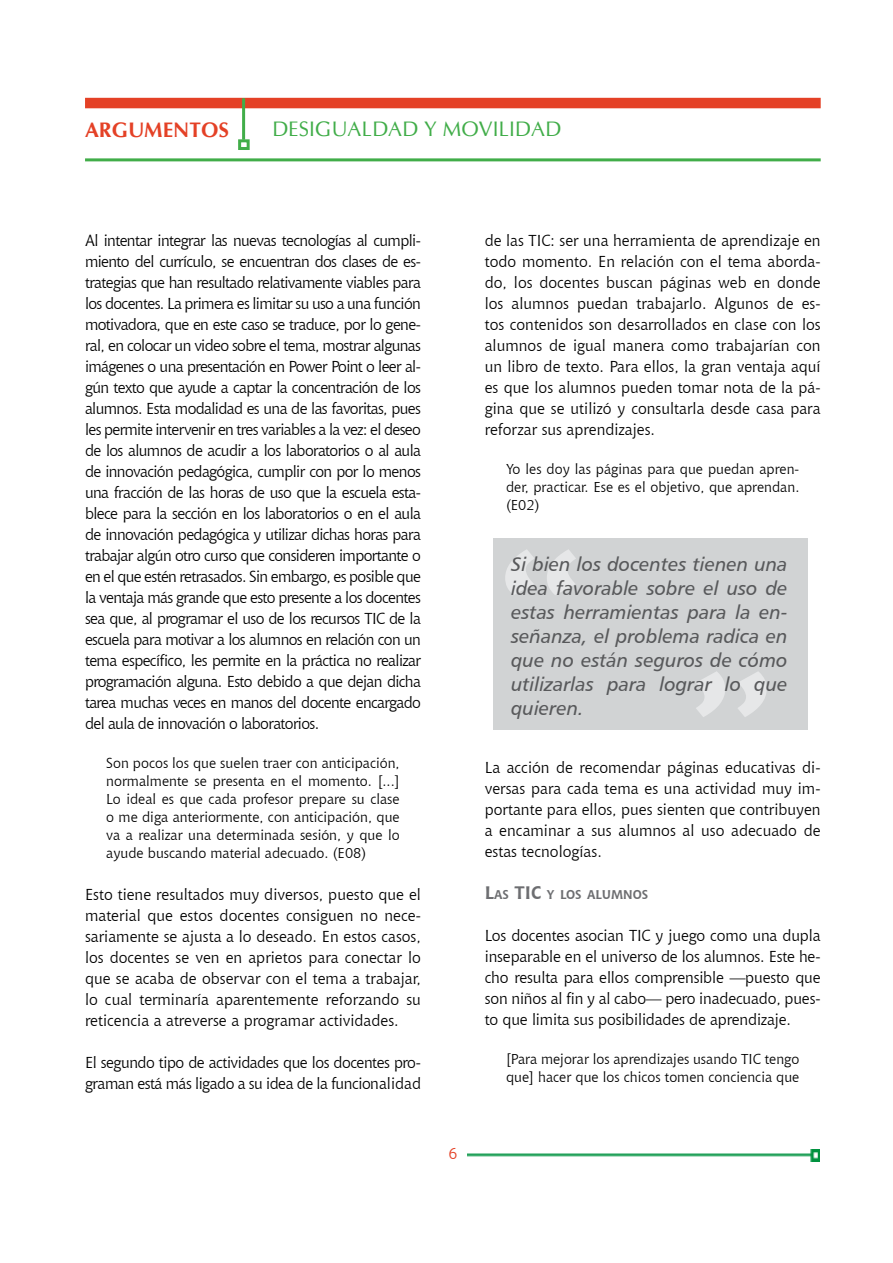
<style>
.page{position:relative;width:893px;height:1263px;background:#fff}
.page>*{position:absolute;margin:0;border:0;box-sizing:border-box;transform-origin:0 0}
.t1{font:229.95px "Chianti BT";color:#e6e7e8}
.t2{font:21px "CG Omega";color:#41ad49}
.t3{font:700 21px "CG Omega";color:#e44126}
.t4{font:19.5px/24px "Humanist 777 BT Italic B";color:#58595b;text-align:justify}
.t5{font:15.75px/21px "Chianti BT";letter-spacing:-.01em;color:#000;text-align:justify}
.t6{font:15.75px/21px "Chianti BT";letter-spacing:-.03em;color:#000}
.t7{font:15.75px "Chianti BT";color:#e44126}
.t8{font:14.25px/18px "Chianti BT";color:#000;text-align:justify}
.t9{font:700 12.6px "Chianti BT";color:#6d6e71}
.s1{font-size:18px}
</style>
<div class="page">
<img style="left:467px;top:1150px;width:353px;height:12px">
<div style="left:85px;top:98px;width:736px;height:10px;background:#e44126"></div>
<hr style="left:242px;top:98px;width:3px;height:42px;background:#41ad49">
<div style="left:238px;top:139px;width:12px;height:11px;border:3px solid #41ad49"></div>
<hr style="left:85px;top:158px;width:736px;height:3px;background:#41ad49">
<div style="left:494px;top:538px;width:314px;height:192px;background:#d1d3d4"></div>
<svg style="left:505px;top:549px;width:71px;height:46px"></svg>
<svg style="left:696px;top:671px;width:71px;height:46px"></svg>
<h2 class="t3" style="left:85px;top:117px;width:146px">ARGUMENTOS</h2>
<h2 class="t2" style="left:272px;top:116px;width:291px">DESIGUALDAD Y MOVILIDAD</h2>
<p class="t5" style="left:85px;top:229px;width:337px">Al intentar integrar las nuevas tecnologías al cumpli&shy;miento del currículo, se encuentran dos clases de es&shy;trategias que han resultado relativamente viables para los docentes. La primera es limitar su uso a una función motivadora, que en este caso se traduce, por lo gene&shy;ral, en colocar un video sobre el tema, mostrar algunas imágenes o una presentación en Power Point o leer al&shy;gún texto que ayude a captar la concentración de los alumnos. Esta modalidad es una de las favoritas, pues les permite intervenir en tres variables a la vez: el deseo de los alumnos de acudir a los laboratorios o al aula de innovación pedagógica, cumplir con por lo menos una fracción de las horas de uso que la escuela esta&shy;blece para la sección en los laboratorios o en el aula de innovación pedagógica y utilizar dichas horas para trabajar algún otro curso que consideren importante o en el que estén retrasados. Sin embargo, es posible que la ventaja más grande que esto presente a los docentes sea que, al programar el uso de los recursos TIC de la escuela para motivar a los alumnos en relación con un tema específico, les permite en la práctica no realizar programación alguna. Esto debido a que dejan dicha tarea muchas veces en manos del docente encargado del aula de innovación o laboratorios.</p>
<p class="t8" style="left:106px;top:753px;width:295px">Son pocos los que suelen traer con anticipación, normalmente se presenta en el momento. [...] Lo ideal es que cada profesor prepare su clase o me diga anteriormente, con anticipación, que va a realizar una determinada sesión, y que lo ayude buscando material adecuado. (E08)</p>
<p class="t5" style="left:85px;top:883px;width:337px">Esto tiene resultados muy diversos, puesto que el material que estos docentes consiguen no nece&shy;sariamente se ajusta a lo deseado. En estos casos, los docentes se ven en aprietos para conectar lo que se acaba de observar con el tema a trabajar, lo cual terminaría aparentemente reforzando su reticencia a atreverse a programar actividades.</p>
<p class="t6" style="left:85px;top:1051px;width:337px">El segundo tipo de actividades que los docentes pro&shy;graman está más ligado a su idea de la funcionalidad</p>
<p class="t7" style="left:448px;top:1142px;width:11px">6</p>
<p class="t5" style="left:485px;top:229px;width:337px">de las TIC: ser una herramienta de aprendizaje en todo momento. En relación con el tema aborda&shy;do, los docentes buscan páginas web en donde los alumnos puedan trabajarlo. Algunos de es&shy;tos contenidos son desarrollados en clase con los alumnos de igual manera como trabajarían con un libro de texto. Para ellos, la gran ventaja aquí es que los alumnos pueden tomar nota de la pá&shy;gina que se utilizó y consultarla desde casa para reforzar sus aprendizajes.</p>
<p class="t8" style="left:506px;top:459px;width:295px">Yo les doy las páginas para que puedan apren&shy;der, practicar. Ese es el objetivo, que aprendan. (E02)</p>
<h1 class="t1" style="left:485px;top:480px;width:111px">“</h1>
<p class="t4" style="left:511px;top:552px;width:278px">Si bien los docentes tienen una idea favorable sobre el uso de estas herramientas para la en&shy;señanza, el problema radica en que no están seguros de cómo utilizarlas para lograr lo que quieren.</p>
<h1 class="t1" style="left:677px;top:602px;width:111px">”</h1>
<p class="t5" style="left:485px;top:756px;width:337px">La acción de recomendar páginas educativas di&shy;versas para cada tema es una actividad muy im&shy;portante para ellos, pues sienten que contribuyen a encaminar a sus alumnos al uso adecuado de estas tecnologías.</p>
<p class="t9" style="left:485px;top:886px;width:165px"><span class="s1">L</span>AS <span class="s1">TIC</span> Y LOS ALUMNOS</p>
<p class="t5" style="left:485px;top:924px;width:337px">Los docentes asocian TIC y juego como una dupla inseparable en el universo de los alumnos. Este he&shy;cho resulta para ellos comprensible —puesto que son niños al fin y al cabo— pero inadecuado, pues&shy;to que limita sus posibilidades de aprendizaje.</p>
<p class="t8" style="left:506px;top:1049px;width:295px">[Para mejorar los aprendizajes usando TIC tengo que] hacer que los chicos tomen conciencia que</p>
</div>
